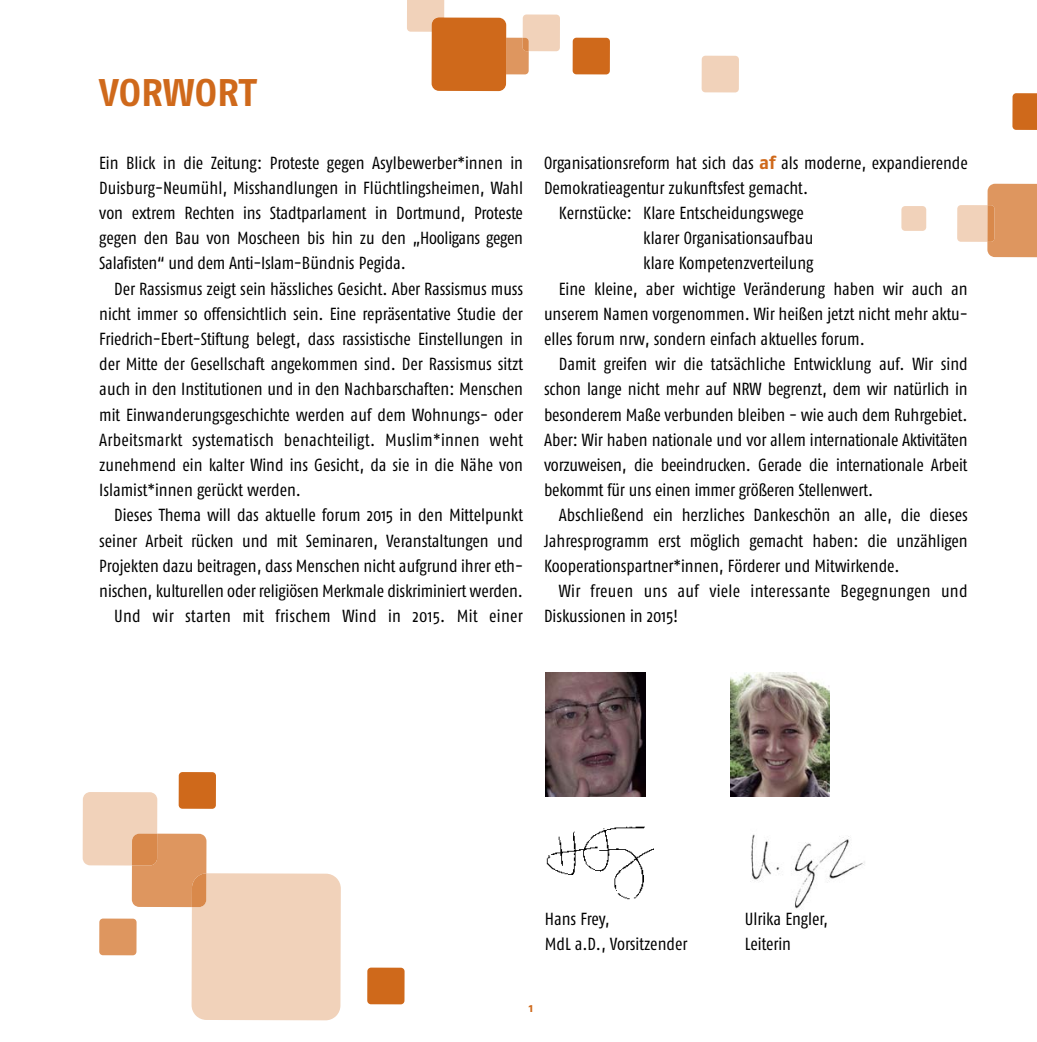
<style>
.page{position:relative;width:1037px;height:1042px;background:#fff}
.page>*{position:absolute;margin:0;border:0;box-sizing:border-box;transform-origin:0 0}
.t1{font:700 38.5px "Fago OT";letter-spacing:-.005em;color:#cf691b}
.t2{font:condensed 17.5px/25.2px "Fago OT";letter-spacing:-.005em;color:#000;text-align:justify}
.t3{font:condensed 17.5px "Fago OT";letter-spacing:.015em;color:#000}
.t4{font:700 12.25px "Fago OT";color:#cf691b}
.s1{font-weight:700;font-stretch:normal;font-size:18.38px;color:#cf691b}
</style>
<div class="page">
<img style="left:750px;top:834px;width:115px;height:75px">
<img style="left:546px;top:826px;width:108px;height:74px">
<div style="left:431px;top:18px;width:75px;height:73px;background:#cf691b;border-radius:8px"></div>
<div style="left:572px;top:38px;width:38px;height:36px;background:#cf691b;border-radius:4px"></div>
<div style="left:179px;top:772px;width:37px;height:37px;background:#cf691b;border-radius:4px"></div>
<div style="left:367px;top:967px;width:37px;height:37px;background:#cf691b;border-radius:4px"></div>
<svg style="left:1012px;top:93px;width:25px;height:37px"></svg>
<svg style="left:83px;top:792px;width:258px;height:228px"></svg>
<svg style="left:407px;top:0;width:37px;height:32px"></svg>
<svg style="left:701px;top:56px;width:38px;height:36px"></svg>
<svg style="left:957px;top:184px;width:80px;height:73px"></svg>
<svg style="left:901px;top:206px;width:25px;height:25px"></svg>
<svg style="left:491px;top:14px;width:69px;height:60px"></svg>
<img style="left:730px;top:672px;width:99px;height:124px">
<img style="left:546px;top:672px;width:99px;height:124px">
<h1 class="t1" style="left:99px;top:78px;width:159px">VORWORT</h1>
<p class="t2" style="left:99px;top:151px;width:425px">Ein Blick in die Zeitung: Proteste gegen Asylbe werber*innen in Duisburg-Neumühl, Misshand lungen in Flüchtlingsheimen, Wahl von extrem Rechten ins Stadtparlament in Dortmund, Proteste gegen den Bau von Moscheen bis hin zu den „Hooligans gegen Salafisten“ und dem Anti-Islam -Bündnis Pegida.</p>
<p class="t2" style="left:99px;top:277px;width:425px;text-indent:15px">Der Rassismus zeigt sein hässliches Gesicht. Aber Rassismus muss nicht immer so offensichtlich sein. Eine repräsentative Studie der Friedrich- Ebert-Stiftung belegt, dass rassistische Einstel lungen in der Mitte der Gesellschaft angekommen sind. Der Rassismus sitzt auch in den Institutionen und in den Nachbarschaften: Menschen mit Einwanderungsgeschichte werden auf dem Wohnungs- oder Arbeitsmarkt systematisch benachteiligt. Muslim*innen weht zunehmend ein kalter Wind ins Gesicht, da sie in die Nähe von Islamist*innen gerückt werden.</p>
<p class="t2" style="left:99px;top:504px;width:425px;text-align:right">Dieses Thema will das aktuelle forum 2015 in den Mittelpunkt seiner Arbeit rücken und mit Seminaren, Veranstaltungen und Projekten dazu beitragen, dass Menschen nicht aufgrund ihrer eth&shy;nischen, kulturellen oder religiösen Merkmale diskriminiert werden.<br>Und wir starten mit frischem Wind in 2015. Mit einer</p>
<p class="t2" style="left:544px;top:151px;width:425px">Organisationsreform hat sich das <span class="s1">af</span> als moderne, expandierende</p>
<p class="t2" style="left:544px;top:176px;width:266px">Demokratieagentur zukunftsfest gemacht.</p>
<p class="t2" style="left:559px;top:202px;width:246px">Kernstücke: Klare Entscheidungswege</p>
<p class="t2" style="left:643px;top:227px;width:172px">klarer Organisationsaufbau</p>
<p class="t2" style="left:643px;top:252px;width:172px">klare Kompetenzverteilung</p>
<p class="t2" style="left:559px;top:277px;width:410px">Eine kleine, aber wichtige Veränderung haben wir auch an</p>
<p class="t2" style="left:544px;top:302px;width:425px">unserem Namen vorgenommen. Wir heißen jetzt nicht mehr aktu-</p>
<p class="t2" style="left:544px;top:328px;width:322px">elles forum nrw, sondern einfach aktuelles forum.</p>
<p class="t2" style="left:559px;top:353px;width:410px">Damit greifen wir die tatsächliche Entwicklung auf. Wir sind</p>
<p class="t2" style="left:544px;top:378px;width:425px">schon lange nicht mehr auf NRW begrenzt, dem wir natürlich in</p>
<p class="t2" style="left:544px;top:403px;width:425px">besonderem Maße verbunden bleiben - wie auch dem Ruhrgebiet.</p>
<p class="t2" style="left:544px;top:428px;width:425px">Aber: Wir haben nationale und vor allem internationale Aktivitäten</p>
<p class="t2" style="left:544px;top:454px;width:425px">vorzuweisen, die beeindrucken. Gerade die internationale Arbeit</p>
<p class="t2" style="left:544px;top:479px;width:331px">bekommt für uns einen immer größeren Stellen wert.</p>
<p class="t2" style="left:559px;top:504px;width:410px">Abschließend ein herzliches Dankeschön an alle, die dieses</p>
<p class="t2" style="left:544px;top:529px;width:425px">Jahresprogramm erst möglich gemacht haben: die unzähligen</p>
<p class="t2" style="left:544px;top:554px;width:357px">Kooperations partner* innen, Förderer und Mitwirkende.</p>
<p class="t3" style="left:559px;top:584px;width:410px">Wir freuen uns auf viele interessante Begeg nungen und</p>
<p class="t2" style="left:544px;top:605px;width:136px">Diskussionen in 2015!</p>
<p class="t2" style="left:545px;top:907px;width:144px">Hans Frey,<br>MdL a.D., Vorsitzender</p>
<p class="t2" style="left:745px;top:907px;width:85px">Ulrika Engler,<br>Leiterin</p>
<p class="t4" style="left:529px;top:1003px;width:6px">1</p>
</div>
